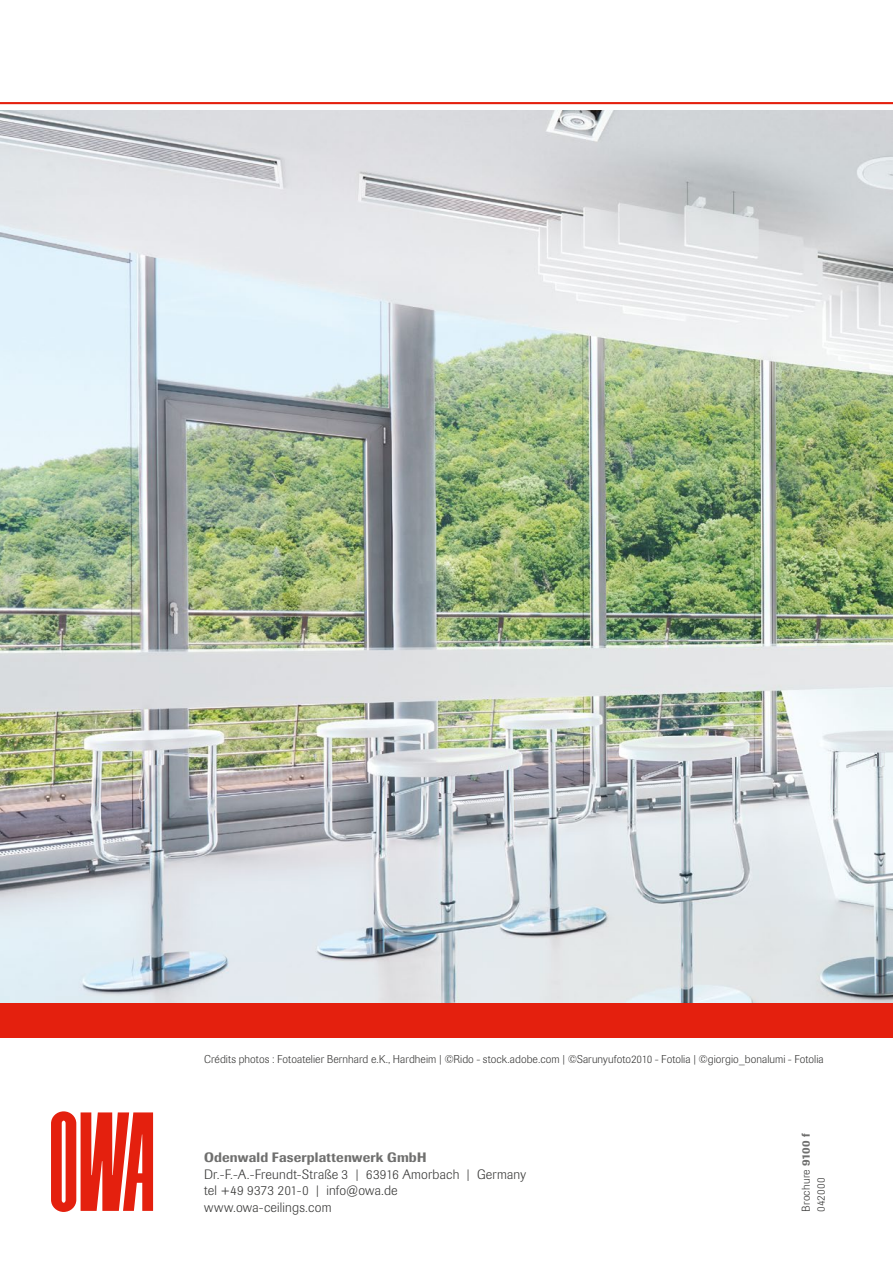
<style>
.page{position:relative;width:893px;height:1263px;background:#fff}
.page>*{position:absolute;margin:0;border:0;box-sizing:border-box;transform-origin:0 0}
.t1{font:300 13.5px/16.5px "Imago Pro";letter-spacing:.01em;color:#3b3b3a}
.t2{font:500 13.5px "Imago Pro";letter-spacing:.01em;color:#6f6f6e}
.t3{font:300 11.25px/15px "Imago Pro";letter-spacing:.005em;color:#3b3b3a}
.s1{font-weight:500;color:#6f6f6e}
</style>
<div class="page">
<img style="left:0;top:111px;width:893px;height:892px">
<div style="left:0;top:1003px;width:893px;height:34px;background:#e4200e"></div>
<hr style="left:0;top:102px;width:893px;height:2px;background:#e4200e">
<svg style="left:51px;top:1111px;width:102px;height:101px"></svg>
<p class="t3" style="left:204px;top:1051px;width:621px">Crédits photos : Fotoatelier Bernhard e.K., Hardheim | ©Rido - stock.adobe.com | ©Sarunyufoto2010 - Fotolia | ©giorgio_bonalumi - Fotolia</p>
<p class="t2" style="left:204px;top:1149px;width:224px">Odenwald Faserplattenwerk GmbH</p>
<p class="t1" style="left:204px;top:1166px;width:323px">Dr.-F.-A.-Freundt-Straße 3 | 63916 Amorbach | Germany tel +49 9373 201-0 | info@owa.de www.owa-ceilings.com</p>
<p class="t3" style="left:798px;top:1212px;width:80px;rotate:-90deg">Brochure <span class="s1">9100 f<br></span>042000</p>
</div>
